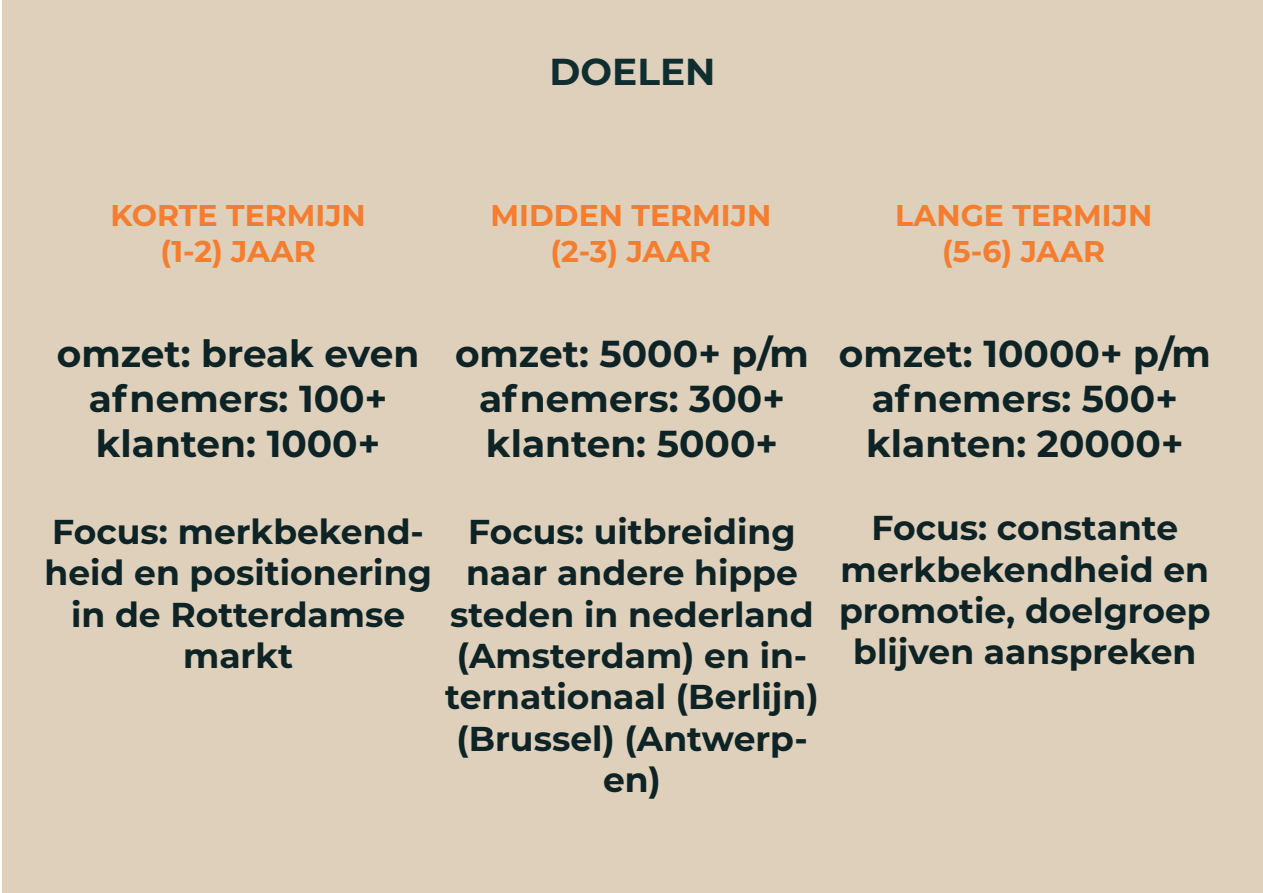
<style>
.page{position:relative;width:1263px;height:893px;background:#fff}
.page>*{position:absolute;margin:0;border:0;box-sizing:border-box;transform-origin:0 0}
.t1{font:700 37.5px "Montserrat";color:#0d2325}
.t2{font:700 37.5px "Montserrat";color:#102e30}
.t3{font:700 34.5px/41.4px "Montserrat";color:#0d2325;text-align:center}
.t4{font:700 30px "Montserrat";color:#f47d2f}
</style>
<div class="page">
<div style="left:2px;top:0;width:1261px;height:893px;background:#dfd0bc"></div>
<p class="t2" style="left:550px;top:45px;width:167px">DOELEN</p>
<p class="t4" style="left:110px;top:193px;width:257px">KORTE TERMIJN</p>
<p class="t4" style="left:160px;top:229px;width:157px">(1-2) JAAR</p>
<p class="t4" style="left:491px;top:193px;width:282px">MIDDEN TERMIJN</p>
<p class="t4" style="left:551px;top:229px;width:162px">(2-3) JAAR</p>
<p class="t4" style="left:895px;top:193px;width:258px">LANGE TERMIJN</p>
<p class="t4" style="left:942px;top:229px;width:165px">(5-6) JAAR</p>
<p class="t1" style="left:57px;top:327px;width:364px">omzet: break even</p>
<p class="t1" style="left:89px;top:372px;width:300px">afnemers: 100+</p>
<p class="t1" style="left:96px;top:417px;width:286px">klanten: 1000+</p>
<p class="t1" style="left:455px;top:327px;width:355px">omzet: 5000+ p/m</p>
<p class="t1" style="left:479px;top:372px;width:307px">afnemers: 300+</p>
<p class="t1" style="left:486px;top:417px;width:294px">klanten: 5000+</p>
<p class="t3" style="left:44px;top:509px;width:389px">Focus: merkbekend&shy;heid en positionering in de Rotterdamse markt</p>
<p class="t3" style="left:445px;top:509px;width:375px">Focus: uitbreiding naar andere hippe steden in nederland (Amsterdam) en in&shy;ternationaal (Berlijn) (Brussel) (Antwerp&shy;en)</p>
<p class="t1" style="left:839px;top:327px;width:373px">omzet: 10000+ p/m</p>
<p class="t1" style="left:872px;top:372px;width:307px">afnemers: 500+</p>
<p class="t1" style="left:866px;top:417px;width:319px">klanten: 20000+</p>
<p class="t3" style="left:839px;top:506px;width:373px">Focus: constante merkbekendheid en promotie, doelgroep blijven aanspreken</p>
</div>
